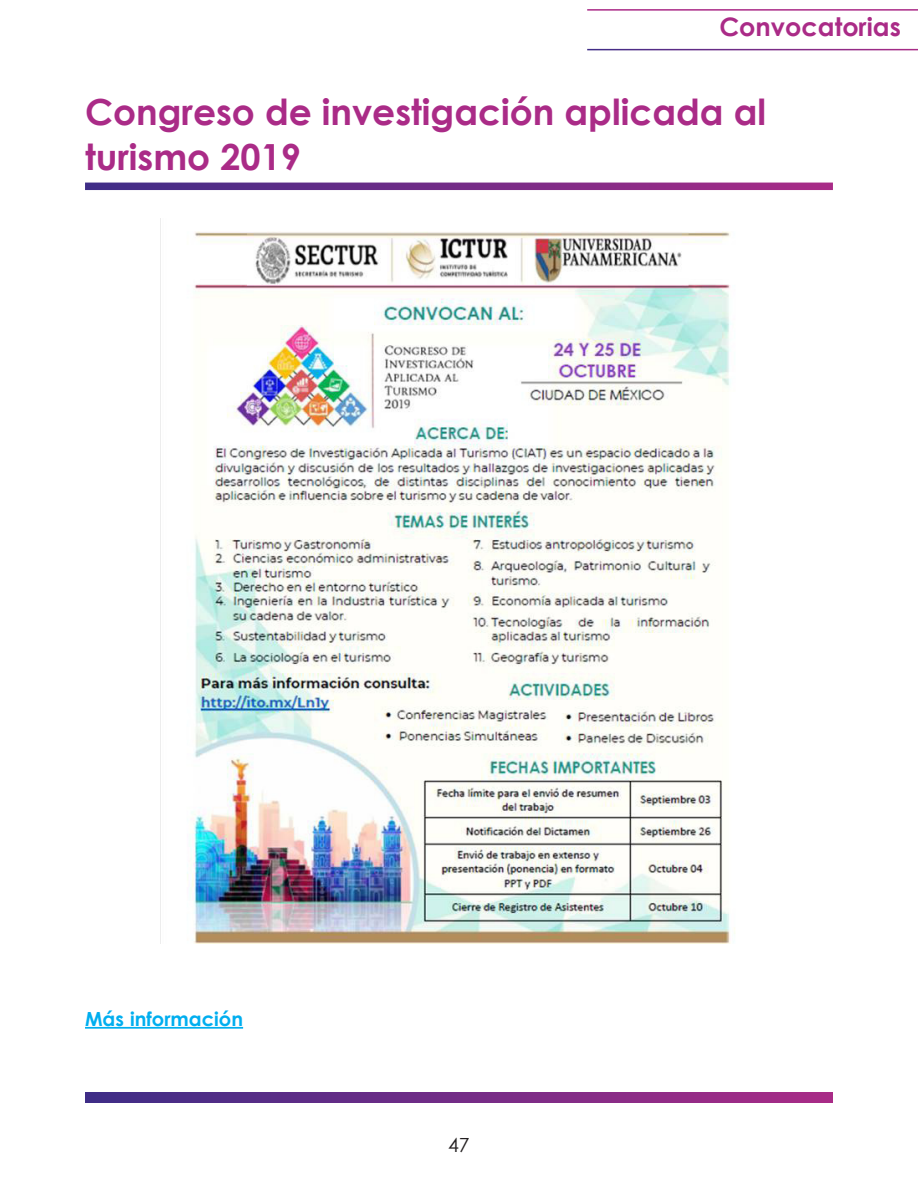
<style>
.page{position:relative;width:918px;height:1188px;background:#fff}
.page>*{position:absolute;margin:0;border:0;box-sizing:border-box;transform-origin:0 0}
.cabeza1Convocatorias{font:700 36px/45px "Century Gothic";color:#aa2b87}
.seccionConvocatorias{font:700 25.5px "Century Gothic";color:#aa2b87}
.cuerpoArticulos_sin{font:700 19.5px "Century Gothic";color:#00aeef}
.cuerpo{font:19.5px "Century Gothic";color:#231f20}
</style>
<div class="page">
<hr style="left:587px;top:9px;width:331px;height:2px;background:#aa2b87">
<svg style="left:85px;top:1093px;width:748px;height:10px;background:#732c87"></svg>
<svg style="left:85px;top:183px;width:748px;height:7px;background:#742c87"></svg>
<img style="left:160px;top:219px;width:575px;height:725px">
<hr style="left:85px;top:1027px;width:158px;height:2px;background:#00aeef">
<p class="seccionConvocatorias" style="left:719px;top:8px;width:183px">Convocatorias</p>
<p class="cabeza1Convocatorias" style="left:85px;top:88px;width:683px">Congreso de investigación aplicada al turismo 2019</p>
<p class="cuerpoArticulos_sin" style="left:85px;top:1004px;width:160px">Más información</p>
<p class="cuerpo" style="left:448px;top:1131px;width:23px">47</p>
</div>
